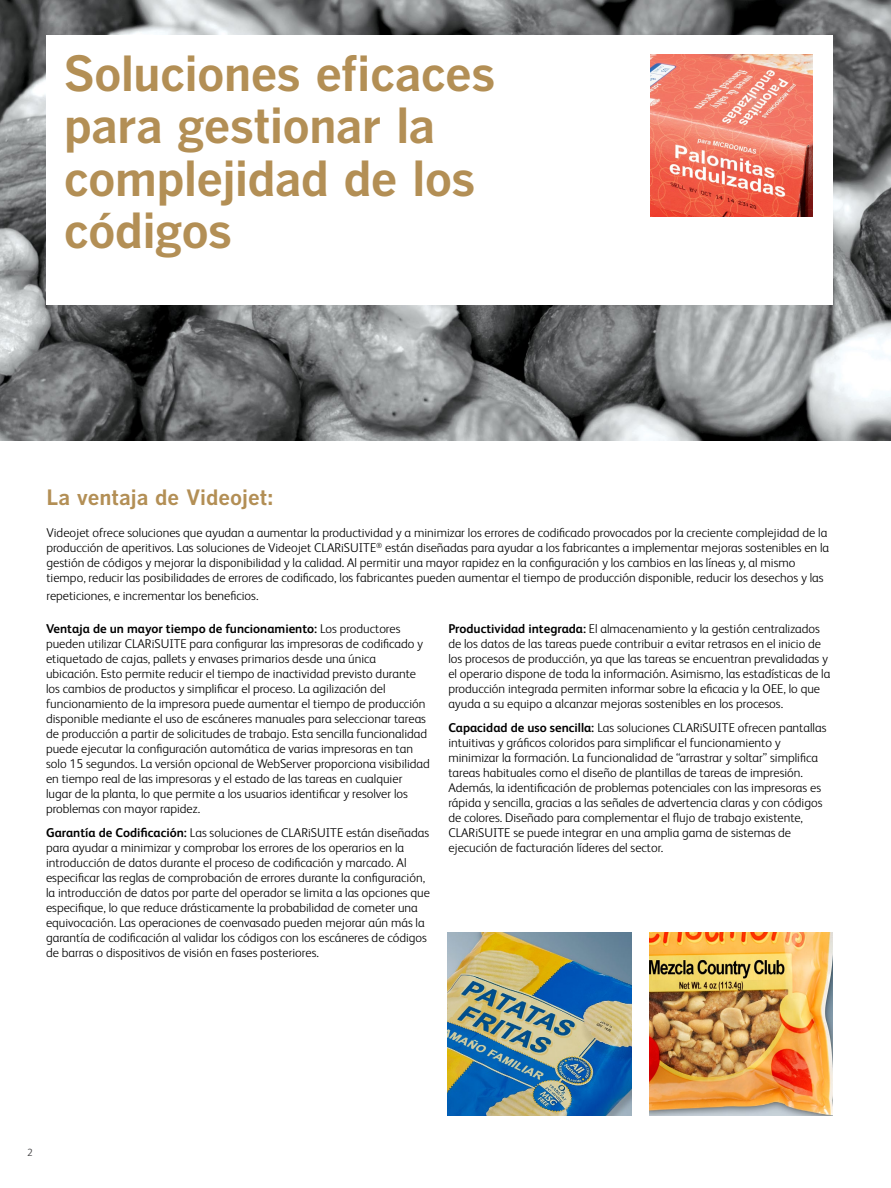
<style>
.page{position:relative;width:891px;height:1188px;background:#fff}
.page>*{position:absolute;margin:0;border:0;box-sizing:border-box;transform-origin:0 0}
.t1{font:700 48px/52.5px "Benton Gothic";letter-spacing:-.02em;color:#b38f55}
.t2{font:700 21px "Benton Gothic";color:#b38f55}
.t3{font:300 12.75px/15px "FS Albert Pro";color:#000}
.t4{font:300 10.5px "FS Albert Pro";color:#414042}
.s1{font-weight:700}
</style>
<div class="page">
<img style="left:0;top:0;width:891px;height:440px">
<div style="left:46px;top:36px;width:787px;height:269px;background:#fff"></div>
<img style="left:650px;top:55px;width:162px;height:162px">
<img style="left:447px;top:932px;width:184px;height:184px">
<img style="left:649px;top:932px;width:184px;height:184px">
<h1 class="t1" style="left:64px;top:48px;width:433px">Soluciones eficaces para gestionar la complejidad de los códigos</h1>
<h2 class="t2" style="left:46px;top:485px;width:228px">La ventaja de Videojet:</h2>
<p class="t3" style="left:46px;top:524px;width:784px">Videojet ofrece soluciones que ayudan a aumentar la productividad y a minimizar los errores de codificado provocados por la creciente complejidad de la producción de aperitivos. Las soluciones de Videojet CLARiSUITE<sup>®</sup> están diseñadas para ayudar a los fabricantes a implementar mejoras sostenibles en la gestión de códigos y mejorar la disponibilidad y la calidad. Al permitir una mayor rapidez en la configuración y los cambios en las líneas y, al mismo tiempo, reducir las posibilidades de errores de codificado, los fabricantes pueden aumentar el tiempo de producción disponible, reducir los desechos y las</p>
<p class="t3" style="left:46px;top:587px;width:214px">repeticiones, e incrementar los beneficios.</p>
<p class="t3" style="left:46px;top:621px;width:385px"><span class="s1">Ventaja de un mayor tiempo de funcionamiento:</span> Los productores pueden utilizar CLARiSUITE para configurar las impresoras de codificado y etiquetado de cajas, pallets y envases primarios desde una única ubicación. Esto permite reducir el tiempo de inactividad previsto durante los cambios de productos y simplificar el proceso. La agilización del funcionamiento de la impresora puede aumentar el tiempo de producción disponible mediante el uso de escáneres manuales para seleccionar tareas de producción a partir de solicitudes de trabajo. Esta sencilla funcionalidad puede ejecutar la configuración automática de varias impresoras en tan solo 15 segundos. La versión opcional de WebServer proporciona visibilidad en tiempo real de las impresoras y el estado de las tareas en cualquier lugar de la planta, lo que permite a los usuarios identificar y resolver los problemas con mayor rapidez.</p>
<p class="t3" style="left:46px;top:824px;width:385px"><span class="s1">Garantía de Codificación:</span> Las soluciones de CLARiSUITE están diseñadas para ayudar a minimizar y comprobar los errores de los operarios en la introducción de datos durante el proceso de codificación y marcado. Al especificar las reglas de comprobación de errores durante la configuración, la introducción de datos por parte del operador se limita a las opciones que especifique, lo que reduce drásticamente la probabilidad de cometer una equivocación. Las operaciones de coenvasado pueden mejorar aún más la garantía de codificación al validar los códigos con los escáneres de códigos de barras o dispositivos de visión en fases posteriores.</p>
<p class="t3" style="left:448px;top:620px;width:383px"><span class="s1">Productividad integrada:</span> El almacenamiento y la gestión centralizados de los datos de las tareas puede contribuir a evitar retrasos en el inicio de los procesos de producción, ya que las tareas se encuentran prevalidadas y el operario dispone de toda la información. Asimismo, las estadísticas de la producción integrada permiten informar sobre la eficacia y la OEE, lo que ayuda a su equipo a alcanzar mejoras sostenibles en los procesos.</p>
<p class="t3" style="left:448px;top:719px;width:380px"><span class="s1">Capacidad de uso sencilla:</span> Las soluciones CLARiSUITE ofrecen pantallas intuitivas y gráficos coloridos para simplificar el funcionamiento y minimizar la formación. La funcionalidad de “arrastrar y soltar” simplifica tareas habituales como el diseño de plantillas de tareas de impresión.<br>Además, la identificación de problemas potenciales con las impresoras es rápida y sencilla, gracias a las señales de advertencia claras y con códigos de colores. Diseñado para complementar el flujo de trabajo existente, CLARiSUITE se puede integrar en una amplia gama de sistemas de ejecución de facturación líderes del sector.</p>
<p class="t4" style="left:27px;top:1145px;width:7px">2</p>
</div>
